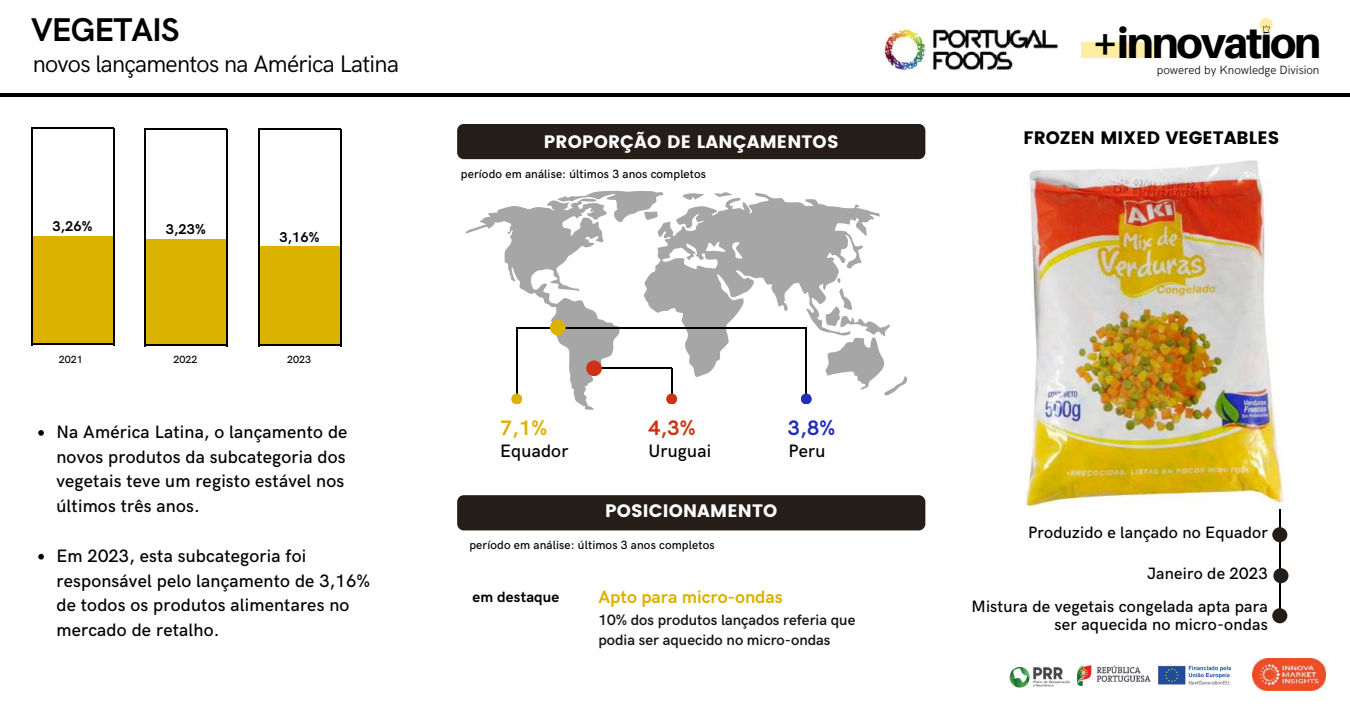
<style>
.page{position:relative;width:1350px;height:709px;background:#fff}
.page>*{position:absolute;margin:0;border:0;box-sizing:border-box;transform-origin:0 0}
.t1{font:800 42.9px "Aileron";letter-spacing:-.05em;color:#000}
.t2{font:700 33px "HK Grotesk";letter-spacing:-.03em;color:#000}
.t3{font:24px "HK Grotesk";letter-spacing:-.03em;color:#000}
.t4{font:700 21px "HK Grotesk";color:#dbb200}
.t5{font:700 21px "HK Grotesk";color:#cd3214}
.t6{font:700 21px "HK Grotesk";color:#232dbc}
.t7{font:500 18px/24.8px "HK Grotesk";letter-spacing:.01em;color:#000}
.t8{font:18px "Poppins";letter-spacing:.01em;color:#fff}
.t9{font:18px "Poppins";color:#000}
.t10{font:700 18px "HK Grotesk";color:#dbb200}
.t11{font:500 16.5px/18px "HK Grotesk";letter-spacing:.01em;color:#000;text-align:right}
.t12{font:600 15px/20.2px "HK Grotesk";color:#131412}
.t13{font:700 15px "HK Grotesk";letter-spacing:.01em;color:#000}
.t14{font:700 14.25px "HK Grotesk";color:#000}
.t15{font:500 12px "HK Grotesk";letter-spacing:.01em;color:#000}
.t16{font:300 12px "HK Grotesk";letter-spacing:-.005em;color:#000}
.t17{font:500 10.5px "HK Grotesk";color:#000}
</style>
<div class="page">
<img style="left:884px;top:29px;width:174px;height:41px">
<hr style="left:0;top:93px;width:1350px;height:3px;background:#000">
<div style="left:1081px;top:42px;width:71px;height:16px;background:#ffeda3"></div>
<svg style="left:1260px;top:18px;width:13px;height:18px"></svg>
<div style="left:457px;top:124px;width:468px;height:35px;background:#241d18;border-radius:7px"></div>
<div style="left:457px;top:495px;width:468px;height:35px;background:#241d18;border-radius:7px"></div>
<hr style="left:1280px;top:457px;width:1px;height:158px;background:#000">
<div style="left:1272px;top:608px;width:15px;height:15px;background:#241d18;border-radius:50%"></div>
<div style="left:1272px;top:527px;width:15px;height:15px;background:#241d18;border-radius:50%"></div>
<div style="left:1273px;top:568px;width:15px;height:15px;background:#241d18;border-radius:50%"></div>
<div style="left:31px;top:237px;width:83px;height:108px;background:#dbb200"></div>
<div style="left:145px;top:239px;width:83px;height:107px;background:#dbb200"></div>
<div style="left:258px;top:247px;width:82px;height:99px;background:#dbb200"></div>
<hr style="left:31px;top:128px;width:82px;height:1px;background:#000">
<hr style="left:145px;top:129px;width:82px;height:1px;background:#000">
<hr style="left:258px;top:129px;width:82px;height:1px;background:#000">
<hr style="left:31px;top:344px;width:83px;height:1px;background:#000">
<hr style="left:145px;top:345px;width:82px;height:1px;background:#000">
<hr style="left:258px;top:345px;width:83px;height:1px;background:#000">
<hr style="left:113px;top:128px;width:1px;height:217px;background:#000">
<hr style="left:227px;top:129px;width:1px;height:217px;background:#000">
<hr style="left:340px;top:129px;width:1px;height:217px;background:#000">
<hr style="left:31px;top:128px;width:1px;height:217px;background:#000">
<hr style="left:145px;top:129px;width:1px;height:217px;background:#000">
<hr style="left:258px;top:129px;width:1px;height:217px;background:#000">
<svg style="left:665px;top:192px;width:215px;height:186px;fill:#a6a6a6"></svg>
<svg style="left:824px;top:277px;width:83px;height:119px"></svg>
<svg style="left:465px;top:191px;width:200px;height:219px"></svg>
<img style="left:1252px;top:658px;width:73px;height:32px">
<hr style="left:671px;top:369px;width:1px;height:31px;background:#000">
<div style="left:666px;top:393px;width:11px;height:11px;background:#cd3214;border-radius:50%"></div>
<hr style="left:516px;top:328px;width:42px;height:1px;background:#000">
<hr style="left:516px;top:328px;width:1px;height:71px;background:#000">
<div style="left:511px;top:393px;width:11px;height:11px;background:#dbb200;border-radius:50%"></div>
<hr style="left:594px;top:368px;width:78px;height:1px;background:#000">
<div style="left:586px;top:360px;width:16px;height:16px;background:#cd3214;border-radius:50%"></div>
<img style="left:1009px;top:665px;width:223px;height:23px">
<hr style="left:805px;top:327px;width:1px;height:73px;background:#000">
<div style="left:801px;top:393px;width:11px;height:11px;background:#232dbc;border-radius:50%"></div>
<hr style="left:559px;top:328px;width:247px;height:1px;background:#000">
<div style="left:550px;top:320px;width:16px;height:15px;background:#dbb200;border-radius:50%"></div>
<img style="left:1023px;top:160px;width:260px;height:349px">
<svg style="left:38px;top:430px;width:6px;height:6px"></svg>
<svg style="left:38px;top:554px;width:6px;height:5px"></svg>
<h2 class="t2" style="left:31px;top:12px;width:150px">VEGETAIS</h2>
<h3 class="t3" style="left:33px;top:51px;width:368px">novos lançamentos na América Latina</h3>
<p class="t14" style="left:53px;top:219px;width:41px">3,26%</p>
<p class="t14" style="left:166px;top:221px;width:41px">3,23%</p>
<p class="t14" style="left:280px;top:230px;width:41px">3,16%</p>
<p class="t17" style="left:59px;top:353px;width:25px">2021</p>
<p class="t17" style="left:174px;top:353px;width:25px">2022</p>
<p class="t17" style="left:287px;top:353px;width:25px">2023</p>
<p class="t7" style="left:56px;top:420px;width:293px">Na América Latina, o lançamento de novos produtos da subcategoria dos vegetais teve um registo estável nos últimos três anos.</p>
<p class="t7" style="left:56px;top:544px;width:315px">Em 2023, esta subcategoria foi responsável pelo lançamento de 3,16% de todos os produtos alimentares no mercado de retalho.</p>
<h1 class="t1" style="left:1092px;top:16px;width:231px">+innovation</h1>
<p class="t16" style="left:1157px;top:63px;width:164px">powered by Knowledge Division</p>
<p class="t8" style="left:544px;top:131px;width:296px">PROPORÇÃO DE LANÇAMENTOS</p>
<p class="t9" style="left:1023px;top:127px;width:257px">FROZEN MIXED VEGETABLES</p>
<p class="t15" style="left:461px;top:167px;width:247px">período em análise: últimos 3 anos completos</p>
<p class="t4" style="left:500px;top:416px;width:49px">7,1%</p>
<p class="t5" style="left:648px;top:416px;width:49px">4,3%</p>
<p class="t7" style="left:500px;top:440px;width:70px">Equador</p>
<p class="t7" style="left:648px;top:439px;width:64px">Uruguai</p>
<p class="t6" style="left:788px;top:416px;width:49px">3,8%</p>
<p class="t7" style="left:789px;top:439px;width:38px">Peru</p>
<p class="t8" style="left:605px;top:500px;width:174px">POSICIONAMENTO</p>
<p class="t15" style="left:469px;top:538px;width:247px">período em análise: últimos 3 anos completos</p>
<p class="t13" style="left:473px;top:589px;width:88px">em destaque</p>
<p class="t10" style="left:598px;top:587px;width:186px">Apto para micro-ondas</p>
<p class="t12" style="left:598px;top:610px;width:259px">10% dos produtos lançados referia que podia ser aquecido no micro-ondas</p>
<p class="t11" style="left:1028px;top:524px;width:241px">Produzido e lançado no Equador</p>
<p class="t11" style="left:1147px;top:565px;width:122px">Janeiro de 2023</p>
<p class="t11" style="left:972px;top:598px;width:298px">Mistura de vegetais congelada apta para ser aquecida no micro-ondas</p>
</div>
